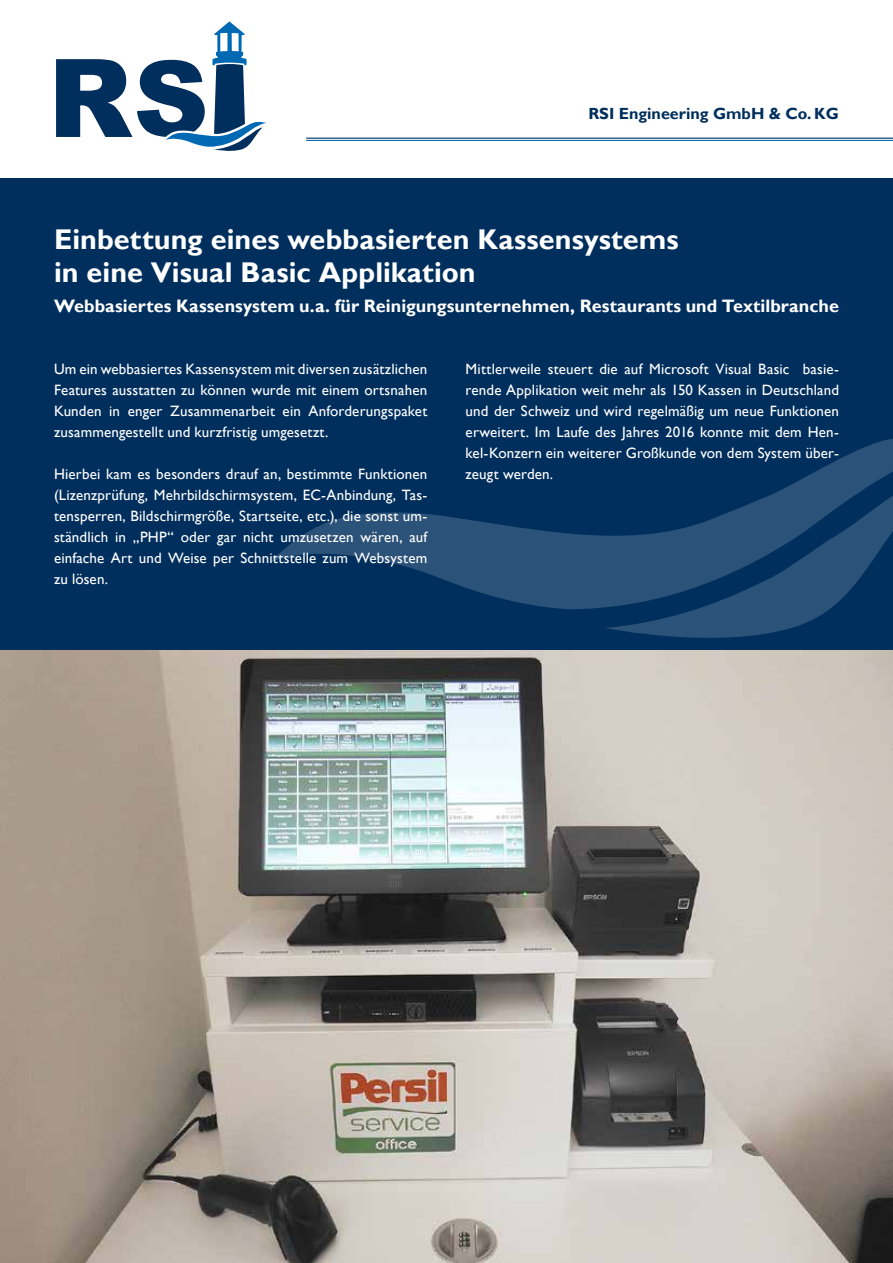
<style>
.page{position:relative;width:893px;height:1263px;background:#fff}
.page>*{position:absolute;margin:0;border:0;box-sizing:border-box;transform-origin:0 0}
.t1{font:900 108.75px "Arial";color:#002f5d}
.t2{font:700 28.5px/33px "Gill Sans";letter-spacing:.005em;color:#fff}
.t3{font:700 18px "Gill Sans";letter-spacing:.005em;color:#fff}
.t4{font:700 16.2px "Gill Sans";color:#002f5d}
.t5{font:15px/21px "Gill Sans";letter-spacing:.01em;color:#fff;text-align:justify}
</style>
<div class="page">
<div style="left:0;top:179px;width:893px;height:482px;background:#002f5d"></div>
<svg style="left:137px;top:21px;width:129px;height:130px"></svg>
<hr style="left:306px;top:140px;width:587px;height:1px;background:#006ab3">
<hr style="left:306px;top:138px;width:587px;height:1px;background:#00305e">
<svg style="left:269px;top:439px;width:624px;height:170px"></svg>
<svg style="left:605px;top:475px;width:288px;height:163px;fill:#2b5278"></svg>
<img style="left:0;top:651px;width:893px;height:612px">
<h1 class="t1" style="left:48px;top:19px;width:86px">R</h1>
<p class="t4" style="left:588px;top:104px;width:252px">RSI Engineering GmbH &amp; Co. KG</p>
<h2 class="t2" style="left:54px;top:224px;width:626px">Einbettung eines webbasierten Kassensystems in eine Visual Basic Applikation</h2>
<p class="t3" style="left:54px;top:295px;width:786px">Webbasiertes Kassensystem u.a. für Reinigungsunternehmen, Restaurants und Textilbranche</p>
<p class="t5" style="left:54px;top:359px;width:375px">Um ein webbasiertes Kassensystem mit diversen zusätzlichen Features ausstatten zu können wurde mit einem ortsnahen Kunden in enger Zusammenarbeit ein Anforderungspaket zusammengestellt und kurzfristig umgesetzt.</p>
<p class="t5" style="left:54px;top:464px;width:375px">Hierbei kam es besonders drauf an, bestimmte Funktionen (Lizenzprüfung, Mehrbildschirmsystem, EC-Anbindung, Tas&shy;tensperren, Bildschirmgröße, Startseite, etc.), die sonst um&shy;ständlich in „PHP“ oder gar nicht umzusetzen wären, auf einfache Art und Weise per Schnittstelle zum Websystem zu lösen.</p>
<p class="t5" style="left:466px;top:359px;width:375px">Mittlerweile steuert die auf Microsoft Visual Basic basie&shy;rende Applikation weit mehr als 150 Kassen in Deutschland und der Schweiz und wird regelmäßig um neue Funktionen erweitert. Im Laufe des Jahres 2016 konnte mit dem Hen&shy;kel-Konzern ein weiterer Großkunde von dem System über&shy;zeugt werden.</p>
</div>
